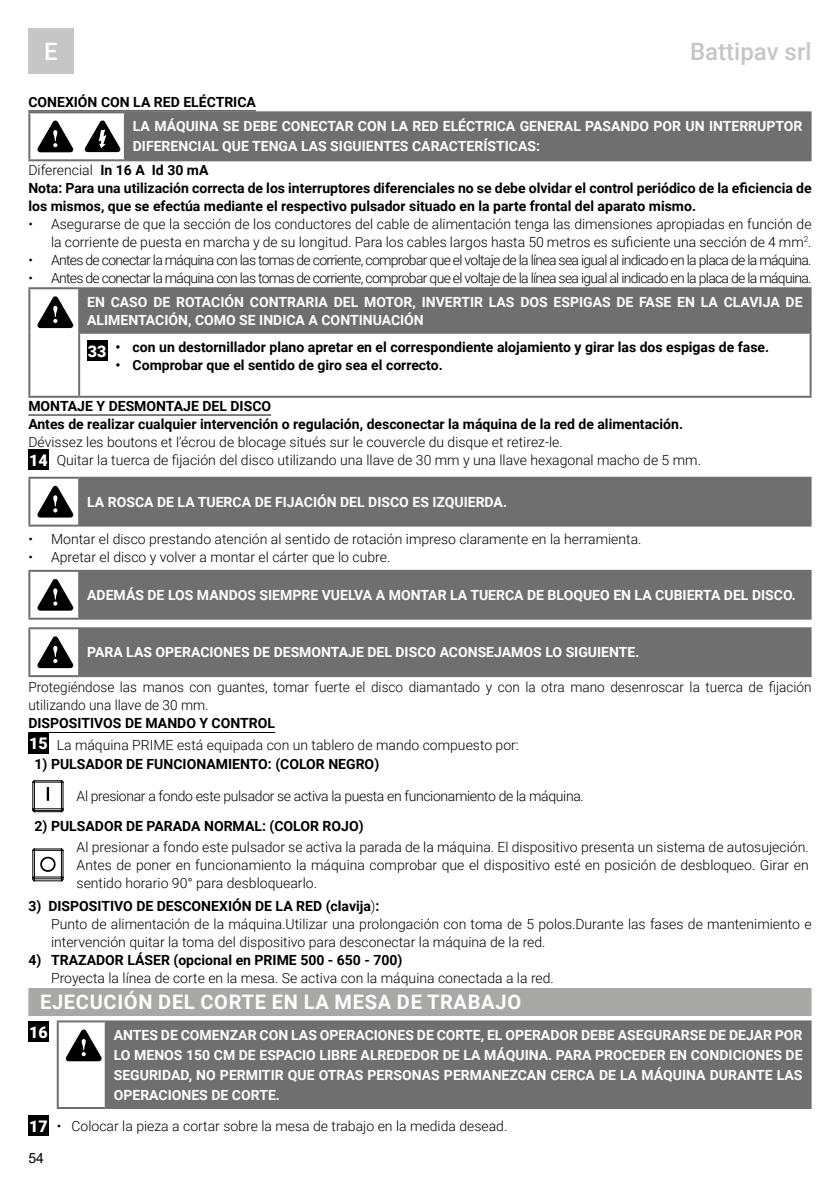
<style>
.page{position:relative;width:840px;height:1191px;background:#fff}
.page>*{position:absolute;margin:0;border:0;box-sizing:border-box;transform-origin:0 0}
.t1{font:500 24px "Roboto";color:#c6c6c6}
.t2{font:500 24px "Roboto";color:#fff}
.t3{font:700 20px "Roboto";letter-spacing:.035em;color:#fff}
.t4{font:900 16px "Roboto";color:#fff}
.t5{font:300 14px/18px "Roboto";color:#000}
.t6{font:700 14px/20px "Roboto";color:#fff}
.t7{font:700 14px/18px "Roboto";color:#000}
.t8{font:300 14px "Roboto";letter-spacing:-.05em;color:#000}
.t9{font:300 14px "Roboto";letter-spacing:-.025em;color:#000}
.t10{font:14px "Arial";color:#000}
.s1{font-weight:300}
.s2{font-weight:900;font-size:16px;color:#fff}
.s3{font-weight:700}
</style>
<div class="page">
<div style="left:28px;top:28px;width:46px;height:46px;background:#c6c6c6"></div>
<hr style="left:28px;top:415px;width:243px;height:1px;background:#000">
<hr style="left:28px;top:732px;width:247px;height:1px;background:#000">
<div style="left:28px;top:988px;width:783px;height:28px;background:#a8a8a7"></div>
<div style="left:125px;top:112px;width:685px;height:48px;background:#706f6f"></div>
<hr style="left:124px;top:113px;width:2px;height:46px;background:#706f6f">
<hr style="left:28px;top:111px;width:97px;height:2px;background:#706f6f">
<hr style="left:28px;top:113px;width:2px;height:46px;background:#706f6f">
<hr style="left:125px;top:111px;width:686px;height:2px;background:#706f6f">
<hr style="left:809px;top:113px;width:2px;height:46px;background:#706f6f">
<hr style="left:28px;top:159px;width:97px;height:2px;background:#706f6f">
<hr style="left:125px;top:159px;width:686px;height:2px;background:#706f6f">
<svg style="left:85px;top:120px;width:35px;height:32px"></svg>
<svg style="left:37px;top:120px;width:36px;height:32px"></svg>
<div style="left:79px;top:288px;width:731px;height:45px;background:#706f6f"></div>
<hr style="left:78px;top:289px;width:2px;height:43px;background:#706f6f">
<hr style="left:78px;top:334px;width:2px;height:62px;background:#706f6f">
<hr style="left:28px;top:287px;width:51px;height:2px;background:#706f6f">
<hr style="left:28px;top:289px;width:2px;height:44px;background:#706f6f">
<hr style="left:79px;top:287px;width:732px;height:2px;background:#706f6f">
<hr style="left:809px;top:289px;width:2px;height:43px;background:#706f6f">
<hr style="left:28px;top:333px;width:2px;height:63px;background:#706f6f">
<hr style="left:78px;top:332px;width:733px;height:2px;background:#706f6f">
<hr style="left:809px;top:334px;width:2px;height:62px;background:#706f6f">
<hr style="left:28px;top:396px;width:51px;height:2px;background:#706f6f">
<hr style="left:79px;top:396px;width:732px;height:2px;background:#706f6f">
<svg style="left:37px;top:296px;width:36px;height:32px"></svg>
<div style="left:87px;top:341px;width:20px;height:20px;background:#000"></div>
<div style="left:28px;top:450px;width:20px;height:20px;background:#000"></div>
<div style="left:79px;top:478px;width:731px;height:47px;background:#706f6f"></div>
<hr style="left:78px;top:479px;width:2px;height:45px;background:#706f6f">
<hr style="left:28px;top:477px;width:51px;height:2px;background:#706f6f">
<hr style="left:28px;top:479px;width:2px;height:45px;background:#706f6f">
<hr style="left:79px;top:477px;width:732px;height:2px;background:#706f6f">
<hr style="left:809px;top:479px;width:2px;height:45px;background:#706f6f">
<hr style="left:28px;top:524px;width:51px;height:2px;background:#706f6f">
<hr style="left:79px;top:524px;width:732px;height:2px;background:#706f6f">
<svg style="left:37px;top:486px;width:36px;height:31px"></svg>
<div style="left:79px;top:571px;width:731px;height:47px;background:#706f6f"></div>
<hr style="left:78px;top:572px;width:2px;height:45px;background:#706f6f">
<hr style="left:28px;top:570px;width:51px;height:2px;background:#706f6f">
<hr style="left:28px;top:572px;width:2px;height:45px;background:#706f6f">
<hr style="left:79px;top:570px;width:732px;height:2px;background:#706f6f">
<hr style="left:809px;top:572px;width:2px;height:45px;background:#706f6f">
<hr style="left:28px;top:617px;width:51px;height:2px;background:#706f6f">
<hr style="left:79px;top:617px;width:732px;height:2px;background:#706f6f">
<svg style="left:37px;top:579px;width:36px;height:31px"></svg>
<div style="left:79px;top:628px;width:731px;height:48px;background:#706f6f"></div>
<hr style="left:78px;top:629px;width:2px;height:46px;background:#706f6f">
<hr style="left:28px;top:627px;width:51px;height:2px;background:#706f6f">
<hr style="left:28px;top:629px;width:2px;height:46px;background:#706f6f">
<hr style="left:79px;top:627px;width:732px;height:2px;background:#706f6f">
<hr style="left:809px;top:629px;width:2px;height:46px;background:#706f6f">
<hr style="left:28px;top:675px;width:51px;height:2px;background:#706f6f">
<hr style="left:79px;top:675px;width:732px;height:2px;background:#706f6f">
<svg style="left:37px;top:636px;width:36px;height:32px"></svg>
<div style="left:28px;top:733px;width:20px;height:20px;background:#000"></div>
<svg style="left:33px;top:812px;width:29px;height:1px"></svg>
<svg style="left:32px;top:780px;width:32px;height:32px"></svg>
<svg style="left:32px;top:848px;width:32px;height:33px"></svg>
<div style="left:28px;top:1021px;width:20px;height:20px;background:#000"></div>
<div style="left:106px;top:1021px;width:704px;height:87px;background:#706f6f"></div>
<hr style="left:105px;top:1022px;width:2px;height:85px;background:#706f6f">
<hr style="left:57px;top:1020px;width:49px;height:2px;background:#706f6f">
<hr style="left:57px;top:1022px;width:2px;height:85px;background:#706f6f">
<hr style="left:106px;top:1020px;width:705px;height:2px;background:#706f6f">
<hr style="left:809px;top:1022px;width:2px;height:85px;background:#706f6f">
<hr style="left:57px;top:1107px;width:49px;height:2px;background:#706f6f">
<hr style="left:106px;top:1107px;width:705px;height:2px;background:#706f6f">
<svg style="left:66px;top:1029px;width:36px;height:32px"></svg>
<div style="left:28px;top:1115px;width:20px;height:21px;background:#000"></div>
<h1 class="t2" style="left:44px;top:35px;width:15px">E</h1>
<h1 class="t1" style="left:689px;top:35px;width:123px">Battipav srl</h1>
<p class="t7" style="left:28px;top:92px;width:229px">CONEXIÓN CON LA RED ELÉCTRICA</p>
<p class="t6" style="left:133px;top:115px;width:670px">LA MÁQUINA SE DEBE CONECTAR CON LA RED ELÉCTRICA GENERAL PASANDO POR UN INTERRUPTOR<br>DIFERENCIAL QUE TENGA LAS SIGUIENTES CARACTERÍSTICAS:</p>
<p class="t7" style="left:28px;top:160px;width:784px"><span class="s1">Diferencial</span> In 16 A Id 30 mA<br>Nota: Para una utilización correcta de los interruptores diferenciales no se debe olvidar el control periódico de la eficiencia de los mismos, que se efectúa mediante el respectivo pulsador situado en la parte frontal del aparato mismo.</p>
<p class="t5" style="left:28px;top:214px;width:784px;text-align:right">• Asegurarse de que la sección de los conductores del cable de alimentación tenga las dimensiones apropiadas en función de la corriente de puesta en marcha y de su longitud. Para los cables largos hasta 50 metros es suficiente una sección de 4 mm<sup>2</sup>.</p>
<p class="t8" style="left:28px;top:250px;width:784px">• Antes de conectar la máquina con las tomas de corriente, comprobar que el voltaje de la línea sea igual al indicado en la placa de la máquina.</p>
<p class="t8" style="left:28px;top:268px;width:784px">• Antes de conectar la máquina con las tomas de corriente, comprobar que el voltaje de la línea sea igual al indicado en la placa de la máquina.</p>
<p class="t6" style="left:87px;top:292px;width:716px;line-height:18px">EN CASO DE ROTACIÓN CONTRARIA DEL MOTOR, INVERTIR LAS DOS ESPIGAS DE FASE EN LA CLAVIJA DE<br>ALIMENTACIÓN, COMO SE INDICA A CONTINUACIÓN</p>
<p class="t7" style="left:88px;top:337px;width:682px"><span class="s2">33</span> • con un destornillador plano apretar en el correspondiente alojamiento y girar las dos espigas de fase.</p>
<p class="t7" style="left:115px;top:355px;width:328px">• Comprobar que el sentido de giro sea el correcto.</p>
<p class="t7" style="left:28px;top:396px;width:655px">MONTAJE Y DESMONTAJE DEL DISCO<br>Antes de realizar cualquier intervención o regulación, desconectar la máquina de la red de alimentación.</p>
<p class="t5" style="left:28px;top:432px;width:673px">Dévissez les boutons et l’écrou de blocage situés sur le couvercle du disque et retirez-le.<br><span class="s2">14</span> Quitar la tuerca de fijación del disco utilizando una llave de 30 mm y una llave hexagonal macho de 5 mm.</p>
<p class="t6" style="left:87px;top:491px;width:421px">LA ROSCA DE LA TUERCA DE FIJACIÓN DEL DISCO ES IZQUIERDA.</p>
<p class="t5" style="left:28px;top:530px;width:614px">• Montar el disco prestando atención al sentido de rotación impreso claramente en la herramienta.</p>
<p class="t5" style="left:28px;top:548px;width:363px">• Apretar el disco y volver a montar el cárter que lo cubre.</p>
<p class="t6" style="left:87px;top:584px;width:709px">ADEMÁS DE LOS MANDOS SIEMPRE VUELVA A MONTAR LA TUERCA DE BLOQUEO EN LA CUBIERTA DEL DISCO.</p>
<p class="t6" style="left:87px;top:642px;width:553px">PARA LAS OPERACIONES DE DESMONTAJE DEL DISCO ACONSEJAMOS LO SIGUIENTE.</p>
<p class="t5" style="left:28px;top:678px;width:784px">Protegiéndose las manos con guantes, tomar fuerte el disco diamantado y con la otra mano desenroscar la tuerca de fijación utilizando una llave de 30 mm.</p>
<p class="t5" style="left:28px;top:712px;width:491px;line-height:22px"><span class="s3">DISPOSITIVOS DE MANDO Y CONTROL<br></span><span class="s2">15</span> La máquina PRIME está equipada con un tablero de mando compuesto por:</p>
<p class="t7" style="left:35px;top:754px;width:346px">1) PULSADOR DE FUNCIONAMIENTO: (COLOR NEGRO)</p>
<p class="t9" style="left:77px;top:786px;width:508px">Al presionar a fondo este pulsador se activa la puesta en funcionamiento de la máquina.</p>
<p class="t7" style="left:35px;top:816px;width:330px">2) PULSADOR DE PARADA NORMAL: (COLOR ROJO)</p>
<p class="t5" style="left:77px;top:837px;width:733px;text-align:justify">Al presionar a fondo este pulsador se activa la parada de la máquina. El dispositivo presenta un sistema de autosujeción.<br>Antes de poner en funcionamiento la máquina comprobar que el dispositivo esté en posición de desbloqueo. Girar en sentido horario 90° para desbloquearlo.</p>
<p class="t5" style="left:51px;top:896px;width:761px;text-indent:-23px"><span class="s3">3) DISPOSITIVO DE DESCONEXIÓN DE LA RED (clavija</span>)<span class="s3">:<br></span>Punto de alimentación de la máquina.Utilizar una prolongación con toma de 5 polos.Durante las fases de mantenimiento e intervención quitar la toma del dispositivo para desconectar la máquina de la red.</p>
<p class="t7" style="left:28px;top:950px;width:375px">4) TRAZADOR LÁSER (opcional en PRIME 500 - 650 - 700)</p>
<p class="t5" style="left:51px;top:968px;width:504px">Proyecta la línea de corte en la mesa. Se activa con la máquina conectada a la red.</p>
<h2 class="t3" style="left:40px;top:988px;width:482px">EJECUCIÓN DEL CORTE EN LA MESA DE TRABAJO</h2>
<p class="t4" style="left:29px;top:1020px;width:20px">16</p>
<p class="t6" style="left:114px;top:1024px;width:690px;text-align:justify">ANTES DE COMENZAR CON LAS OPERACIONES DE CORTE, EL OPERADOR DEBE ASEGURARSE DE DEJAR POR LO MENOS 150 CM DE ESPACIO LIBRE ALREDEDOR DE LA MÁQUINA. PARA PROCEDER EN CONDICIONES DE SEGURIDAD, NO PERMITIR QUE OTRAS PERSONAS PERMANEZCAN CERCA DE LA MÁQUINA DURANTE LAS OPERACIONES DE CORTE.</p>
<p class="t5" style="left:29px;top:1116px;width:479px"><span class="s2">17</span> • Colocar la pieza a cortar sobre la mesa de trabajo en la medida desead.</p>
<p class="t10" style="left:28px;top:1148px;width:17px">54</p>
</div>
